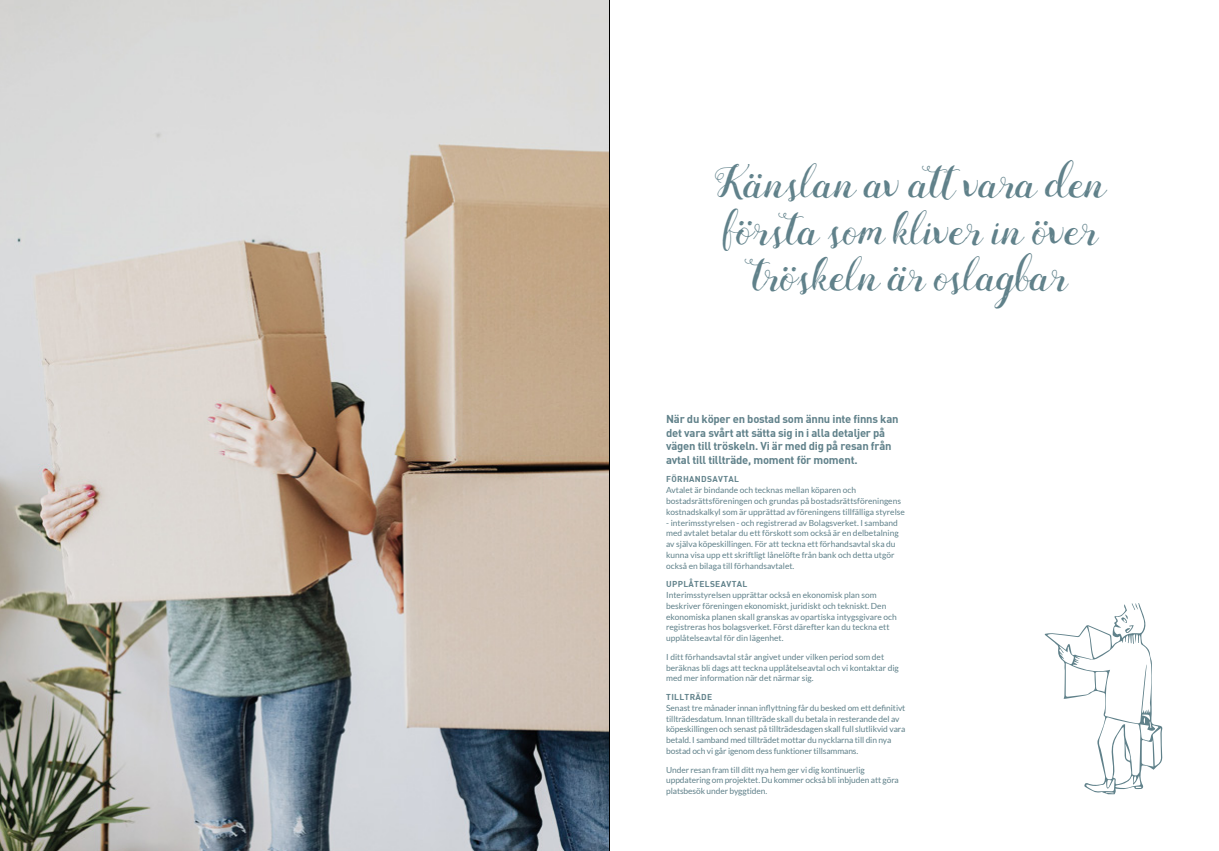
<style>
.page{position:relative;width:1219px;height:851px;background:#fff}
.page>*{position:absolute;margin:0;border:0;box-sizing:border-box;transform-origin:0 0}
.t1{font:46.7px/46.7px "Mightype Script";color:#60818a;text-align:center}
.t2{font:11.2px/13.5px "DIN Bold";letter-spacing:-.02em;color:#60818a}
.t3{font:8.4px/10.8px "Lato";color:#60818a}
.t4{font:8.4px "DIN Bold";letter-spacing:.04em;color:#60818a}
</style>
<div class="page">
<img style="left:0;top:0;width:609px;height:850px">
<svg style="left:1045px;top:603px;width:117px;height:191px"></svg>
<hr style="left:609px;top:0;width:1px;height:850px;background:#000">
<h1 class="t1" style="left:714px;top:163px;width:394px">Känslan av att vara den första som kliver in över tröskeln är oslagbar</h1>
<h2 class="t2" style="left:666px;top:412px;width:234px">När du köper en bostad som ännu inte finns kan det vara svårt att sätta sig in i alla detaljer på vägen till tröskeln. Vi är med dig på resan från avtal till tillträde, moment för moment.</h2>
<p class="t4" style="left:666px;top:474px;width:74px">FÖRHANDSAVTAL</p>
<p class="t3" style="left:666px;top:484px;width:240px">Avtalet är bindande och tecknas mellan köparen och bostadsrättsföreningen och grundas på bostadsrättsföreningens kostnadskalkyl som är upprättad av föreningens tillfälliga styrelse</p>
<p class="t3" style="left:666px;top:517px;width:234px">- interimsstyrelsen - och registrerad av Bolagsverket. I samband med avtalet betalar du ett förskott som också är en delbetalning av själva köpeskillingen. För att teckna ett förhandsavtal ska du kunna visa upp ett skriftligt lånelöfte från bank och detta utgör också en bilaga till förhandsavtalet.</p>
<p class="t4" style="left:666px;top:578px;width:83px">UPPLÅTELSEAVTAL</p>
<p class="t3" style="left:666px;top:589px;width:232px">Interimsstyrelsen upprättar också en ekonomisk plan som beskriver föreningen ekonomiskt, juridiskt och tekniskt. Den ekonomiska planen skall granskas av opartiska intygsgivare och registreras hos bolagsverket. Först därefter kan du teckna ett upplåtelseavtal för din lägenhet.</p>
<p class="t3" style="left:666px;top:651px;width:234px">I ditt förhandsavtal står angivet under vilken period som det beräknas bli dags att teckna upplåtelseavtal och vi kontaktar dig med mer information när det närmar sig.</p>
<p class="t4" style="left:666px;top:691px;width:48px">TILLTRÄDE</p>
<p class="t3" style="left:666px;top:702px;width:241px">Senast tre månader innan inflyttning får du besked om ett definitivt tillträdesdatum. Innan tillträde skall du betala in resterande del av köpeskillingen och senast på tillträdesdagen skall full slutlikvid vara betald. I samband med tillträdet mottar du nycklarna till din nya bostad och vi går igenom dess funktioner tillsammans.</p>
<p class="t3" style="left:666px;top:763px;width:234px">Under resan fram till ditt nya hem ger vi dig kontinuerlig uppdatering om projektet. Du kommer också bli inbjuden att göra platsbesök under byggtiden.</p>
</div>
